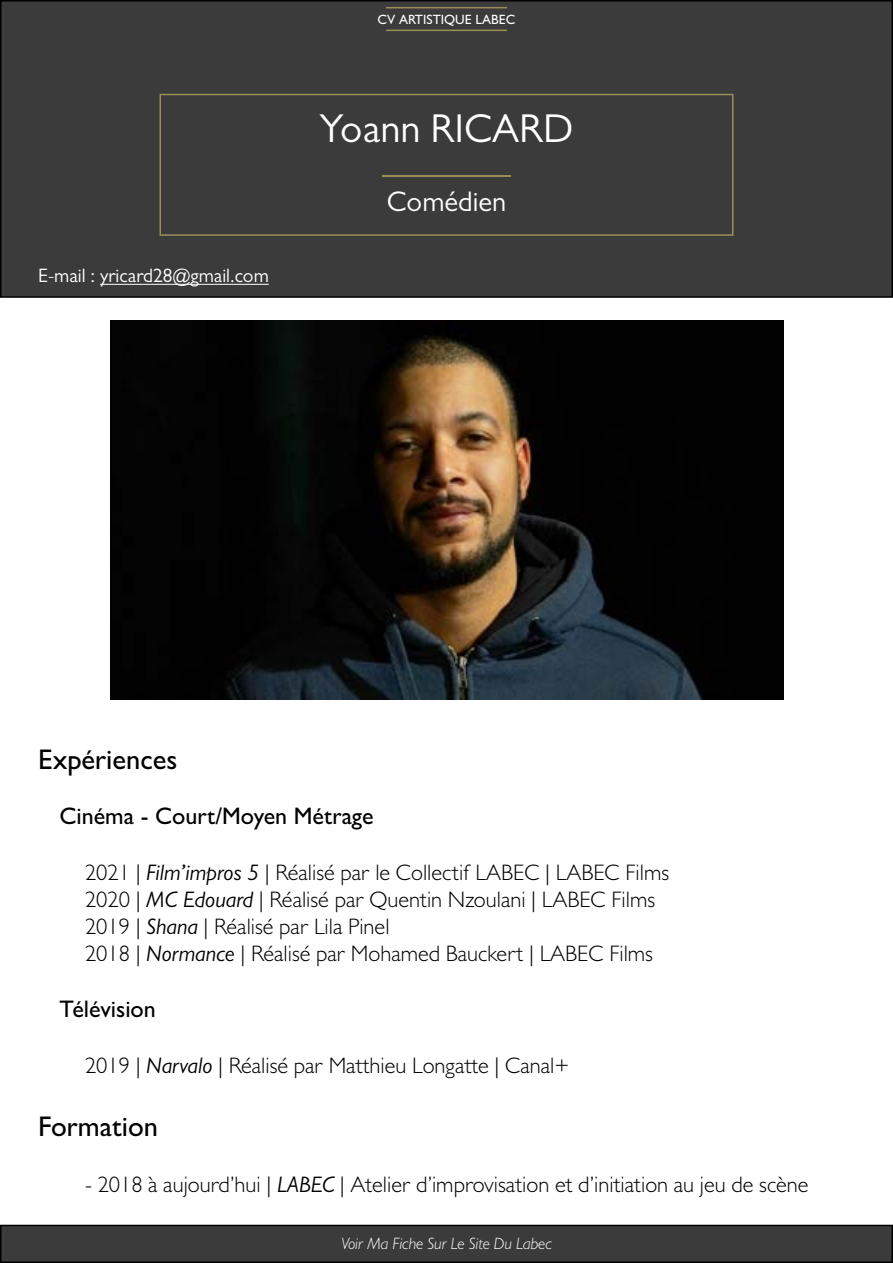
<style>
.page{position:relative;width:893px;height:1263px;background:#fff}
.page>*{position:absolute;margin:0;border:0;box-sizing:border-box;transform-origin:0 0}
.t1{font:40.5px "Gill Sans";color:#fff}
.t2{font:500 28.5px "Gill Sans";color:#000}
.t3{font:28.5px "Gill Sans";color:#fff}
.t4{font:500 24px "Gill Sans";color:#000}
.t5{font:300 22.5px/27px "Gill Sans";color:#000}
.t6{font:19.5px "Gill Sans";color:#fff}
.t7{font:italic 300 16.5px "Gill Sans";color:#fff}
.t8{font:500 13.5px "Gill Sans";color:#fefefe}
.s1{font-weight:400;font-style:italic}
</style>
<div class="page">
<div style="left:1px;top:1px;width:891px;height:296px;background:#3b3b3b"></div>
<div style="left:0;top:0;width:893px;height:298px;border:2px solid #000"></div>
<hr style="left:382px;top:175px;width:129px;height:1px;background:#9b8e54">
<div style="left:159px;top:94px;width:574px;height:142px;border:2px solid #9b8e54"></div>
<div style="left:1px;top:1225px;width:891px;height:37px;background:#3b3b3b"></div>
<div style="left:0;top:1225px;width:893px;height:38px;border:2px solid #000"></div>
<hr style="left:387px;top:7px;width:119px;height:1px;background:#9c8f55">
<hr style="left:387px;top:30px;width:119px;height:1px;background:#9c8f55">
<img style="left:110px;top:321px;width:674px;height:378px">
<hr style="left:100px;top:284px;width:169px;height:1px;background:#fff">
<p class="t8" style="left:378px;top:11px;width:139px">CV ARTISTIQUE LABEC</p>
<h1 class="t1" style="left:320px;top:105px;width:255px">Yoann RICARD</h1>
<p class="t6" style="left:38px;top:265px;width:232px">E-mail : yricard28@gmail.com</p>
<p class="t3" style="left:387px;top:185px;width:121px">Comédien</p>
<p class="t2" style="left:38px;top:742px;width:141px">Expériences</p>
<p class="t4" style="left:60px;top:802px;width:316px">Cinéma - Court/Moyen Métrage</p>
<p class="t5" style="left:85px;top:859px;width:586px">2021 | <span class="s1">Film’impros 5</span> | Réalisé par le Collectif LABEC | LABEC Films 2020 | <span class="s1">MC Edouard</span> | Réalisé par Quentin Nzoulani | LABEC Films 2019 | <span class="s1">Shana</span> | Réalisé par Lila Pinel<br>2018 | <span class="s1">Normance</span> | Réalisé par Mohamed Bauckert | LABEC Films</p>
<p class="t4" style="left:60px;top:995px;width:98px">Télévision</p>
<p class="t5" style="left:85px;top:1051px;width:486px">2019 | <span class="s1">Narvalo</span> | Réalisé par Matthieu Longatte | Canal+</p>
<p class="t2" style="left:38px;top:1109px;width:121px">Formation</p>
<p class="t5" style="left:85px;top:1170px;width:725px">- 2018 à aujourd’hui | <span class="s1">LABEC</span> | Atelier d’improvisation et d’initiation au jeu de scène</p>
<p class="t7" style="left:341px;top:1234px;width:212px">Voir Ma Fiche Sur Le Site Du Labec</p>
</div>
